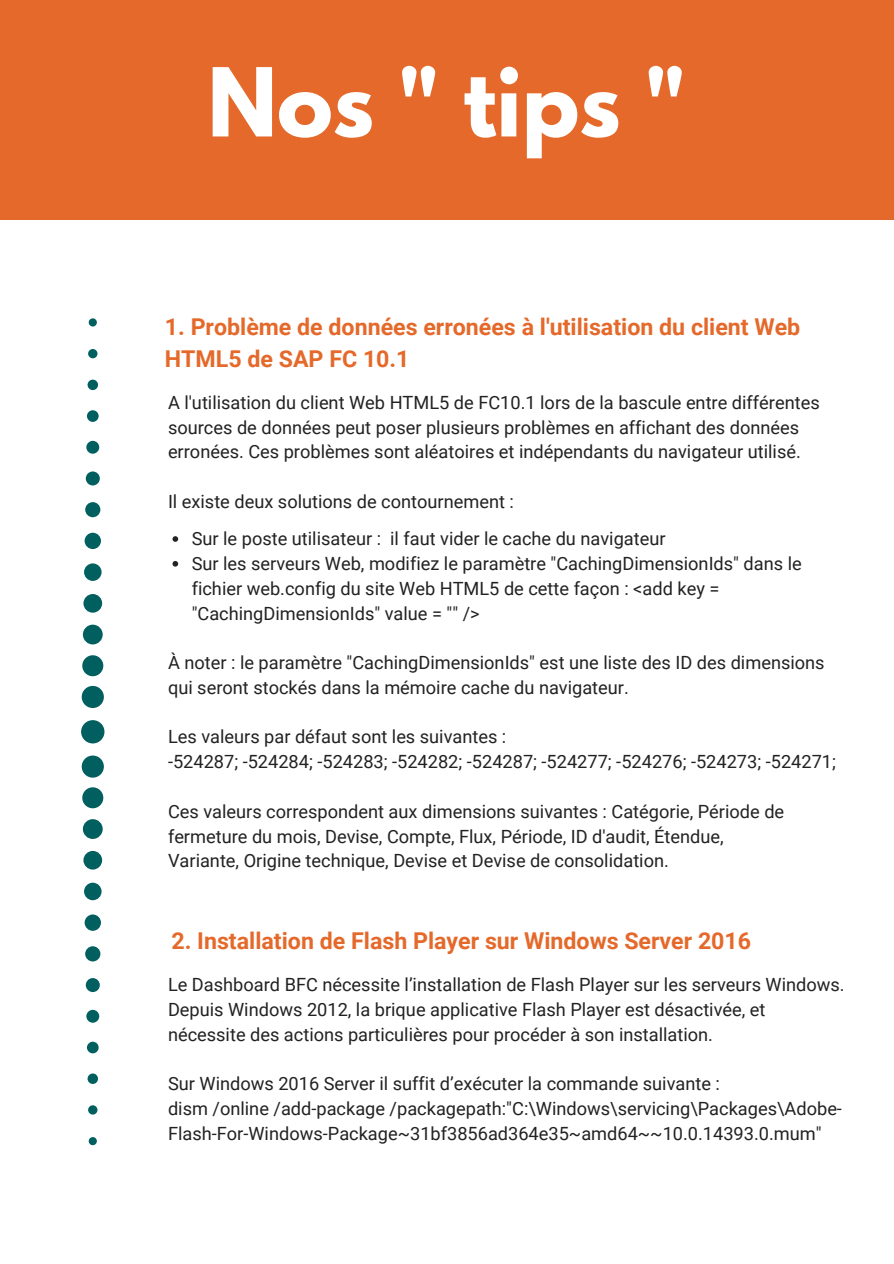
<style>
.page{position:relative;width:894px;height:1264px;background:#fff}
.page>*{position:absolute;margin:0;border:0;box-sizing:border-box;transform-origin:0 0}
.t1{font:700 84px "League Spartan";color:#fff}
.t2{font:700 23.25px/31.5px "Roboto";color:#e4692a}
.t3{font:18.15px/24.8px "Roboto";color:#222}
</style>
<div class="page">
<div style="left:0;top:0;width:893px;height:220px;background:#e4692a"></div>
<svg style="left:172px;top:536px;width:6px;height:6px"></svg>
<svg style="left:172px;top:561px;width:6px;height:5px"></svg>
<svg style="left:81px;top:318px;width:23px;height:827px"></svg>
<h1 class="t1" style="left:207px;top:61px;width:480px">Nos " tips "</h1>
<p class="t2" style="left:165px;top:311px;width:636px">1. Problème de données erronées à l'utilisation du client Web<br>HTML5 de SAP FC 10.1</p>
<p class="t3" style="left:168px;top:389px;width:653px">A l'utilisation du client Web HTML5 de FC10.1 lors de la bascule entre différentes sources de données peut poser plusieurs problèmes en affichant des données erronées. Ces problèmes sont aléatoires et indépendants du navigateur utilisé.</p>
<p class="t3" style="left:192px;top:482px;width:475px;line-height:37.2px;text-indent:-24px">Il existe deux solutions de contournement :<br>Sur le poste utilisateur : il faut vider le cache du navigateur</p>
<p class="t3" style="left:192px;top:550px;width:611px">Sur les serveurs Web, modifiez le paramètre "CachingDimensionIds" dans le fichier web.config du site Web HTML5 de cette façon : &lt;add key = "CachingDimensionIds" value = "" /&gt;</p>
<p class="t3" style="left:168px;top:649px;width:658px">À noter : le paramètre "CachingDimensionIds" est une liste des ID des dimensions qui seront stockés dans la mémoire cache du navigateur.</p>
<p class="t3" style="left:168px;top:724px;width:669px">Les valeurs par défaut sont les suivantes :<br>-524287; -524284; -524283; -524282; -524287; -524277; -524276; -524273; -524271;</p>
<p class="t3" style="left:168px;top:798px;width:617px">Ces valeurs correspondent aux dimensions suivantes : Catégorie, Période de fermeture du mois, Devise, Compte, Flux, Période, ID d'audit, Étendue,<br>Variante, Origine technique, Devise et Devise de consolidation.</p>
<p class="t2" style="left:171px;top:925px;width:581px">2. Installation de Flash Player sur Windows Server 2016</p>
<p class="t3" style="left:168px;top:971px;width:678px">Le Dashboard BFC nécessite l’installation de Flash Player sur les serveurs Windows.<br>Depuis Windows 2012, la brique applicative Flash Player est désactivée, et nécessite des actions particulières pour procéder à son installation.</p>
<p class="t3" style="left:168px;top:1070px;width:675px">Sur Windows 2016 Server il suffit d’exécuter la commande suivante :<br>dism /online /add-package /packagepath:"C:\Windows\servicing\Packages\Adobe-<br>Flash-For-Windows-Package~31bf3856ad364e35~amd64~~10.0.14393.0.mum"</p>
</div>
